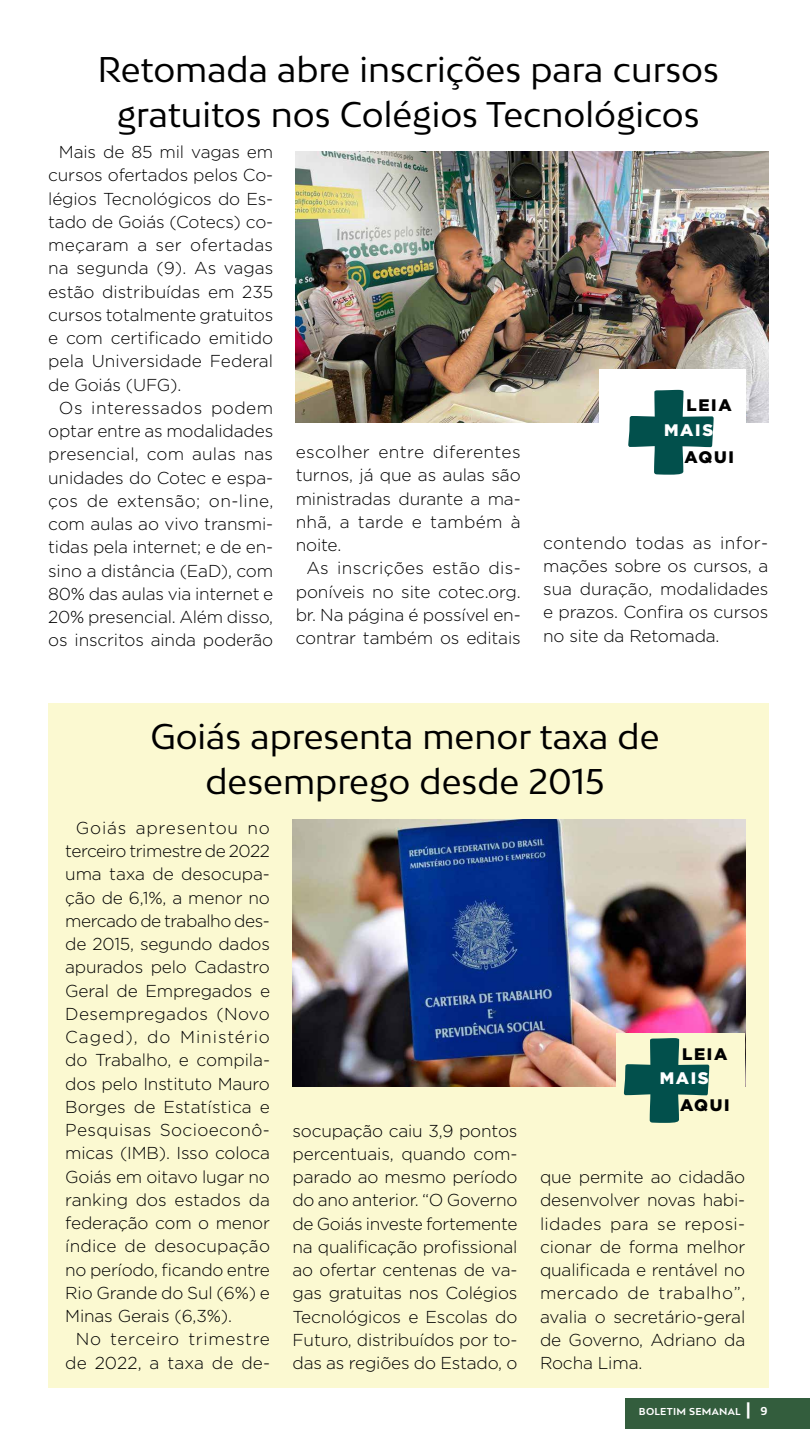
<style>
.page{position:relative;width:810px;height:1440px;background:#fff}
.page>*{position:absolute;margin:0;border:0;box-sizing:border-box;transform-origin:0 0}
.t1{font:33.75px/45px "Bw Mitga";color:#000;text-align:center}
.t2{font:300 17.25px/23.2px "Gotham";letter-spacing:-.01em;color:#000;text-align:justify}
.t3{font:300 17.25px/23.2px "Gotham";letter-spacing:.02em;color:#000;text-align:right}
.t4{font:900 16.73px "Gotham";letter-spacing:.1em;color:#000}
.t5{font:900 16.73px "Gotham";letter-spacing:.1em;color:#fff}
.t6{font:700 9.45px "Bw Mitga";letter-spacing:.03em;color:#fff}
.s1{font-size:16.27px}
.s2{font-size:10.88px}
</style>
<div class="page">
<div style="left:625px;top:1398px;width:185px;height:31px;background:#335d3d"></div>
<div style="left:48px;top:703px;width:720px;height:685px;background:#fbf9d1"></div>
<img style="left:296px;top:152px;width:472px;height:271px">
<div style="left:599px;top:369px;width:147px;height:114px;background:#fff"></div>
<svg style="left:628px;top:390px;width:86px;height:85px"></svg>
<img style="left:292px;top:820px;width:453px;height:266px">
<div style="left:616px;top:1033px;width:129px;height:103px;background:#fbf9d1"></div>
<svg style="left:624px;top:1038px;width:85px;height:85px"></svg>
<h1 class="t1" style="left:97px;top:46px;width:623px">Retomada abre inscrições para cursos gratuitos nos Colégios Tecnológicos</h1>
<p class="t2" style="left:48px;top:140px;width:227px;text-indent:11px">Mais de 85 mil vagas em cursos ofertados pelos Co&shy;légios Tecnológicos do Es&shy;tado de Goiás (Cotecs) co&shy;meçaram a ser ofertadas na segunda (9). As vagas estão distribuídas em 235 cursos totalmente gratuitos e com certificado emitido pela Universidade Federal de Goiás (UFG).</p>
<p class="t2" style="left:48px;top:396px;width:227px;text-indent:11px">Os interessados podem optar entre as modalidades presencial, com aulas nas unidades do Cotec e espa&shy;ços de extensão; on-line, com aulas ao vivo transmi&shy;tidas pela internet; e de en&shy;sino a distância (EaD), com 80% das aulas via internet e 20% presencial. Além disso, os inscritos ainda poderão</p>
<p class="t4" style="left:686px;top:394px;width:47px">LEIA</p>
<p class="t5" style="left:664px;top:419px;width:51px">MAIS</p>
<p class="t2" style="left:296px;top:440px;width:227px">escolher entre diferentes turnos, já que as aulas são ministradas durante a ma&shy;nhã, a tarde e também à noite.</p>
<p class="t2" style="left:296px;top:556px;width:227px;text-indent:11px">As inscrições estão dis&shy;poníveis no site cotec.org. br. Na página é possível en&shy;contrar também os editais</p>
<p class="t4" style="left:684px;top:445px;width:51px">AQUI</p>
<p class="t2" style="left:543px;top:530px;width:227px">contendo todas as infor&shy;mações sobre os cursos, a sua duração, modalidades e prazos. Confira os cursos no site da Retomada.</p>
<h1 class="t1" style="left:150px;top:713px;width:511px">Goiás apresenta menor taxa de desemprego desde 2015</h1>
<p class="t2" style="left:65px;top:816px;width:206px;text-indent:11px">Goiás apresentou no terceiro trimestre de 2022 uma taxa de desocupa&shy;ção de 6,1%, a menor no mercado de trabalho des&shy;de 2015, segundo dados apurados pelo Cadastro Geral de Empregados e Desempregados (Novo Caged), do Ministério do Trabalho, e compila&shy;dos pelo Instituto Mauro Borges de Estatística e Pesquisas Socioeconô&shy;micas (IMB). Isso coloca Goiás em oitavo lugar no ranking dos estados da federação com o menor índice de desocupação no período, ficando entre Rio Grande do Sul (6%) e Minas Gerais (6,3%).</p>
<p class="t3" style="left:65px;top:1327px;width:206px">No terceiro trimestre de 2022, a taxa de de-</p>
<p class="t4" style="left:682px;top:1042px;width:47px">LEIA</p>
<p class="t4" style="left:680px;top:1093px;width:51px">AQUI</p>
<p class="t5" style="left:660px;top:1067px;width:51px">MAIS</p>
<p class="t2" style="left:292px;top:1118px;width:227px">socupação caiu 3,9 pontos percentuais, quando com&shy;parado ao mesmo período do ano anterior. “O Governo de Goiás investe fortemente na qualificação profissional ao ofertar centenas de va&shy;gas gratuitas nos Colégios Tecnológicos e Escolas do Futuro, distribuídos por to&shy;das as regiões do Estado, o</p>
<p class="t2" style="left:540px;top:1165px;width:207px">que permite ao cidadão desenvolver novas habi&shy;lidades para se reposi&shy;cionar de forma melhor qualificada e rentável no mercado de trabalho”, avalia o secretário-geral de Governo, Adriano da Rocha Lima.</p>
<p class="t6" style="left:639px;top:1405px;width:130px">BOLETIM SEMANAL <span class="s1">|</span> <span class="s2">9</span></p>
</div>
